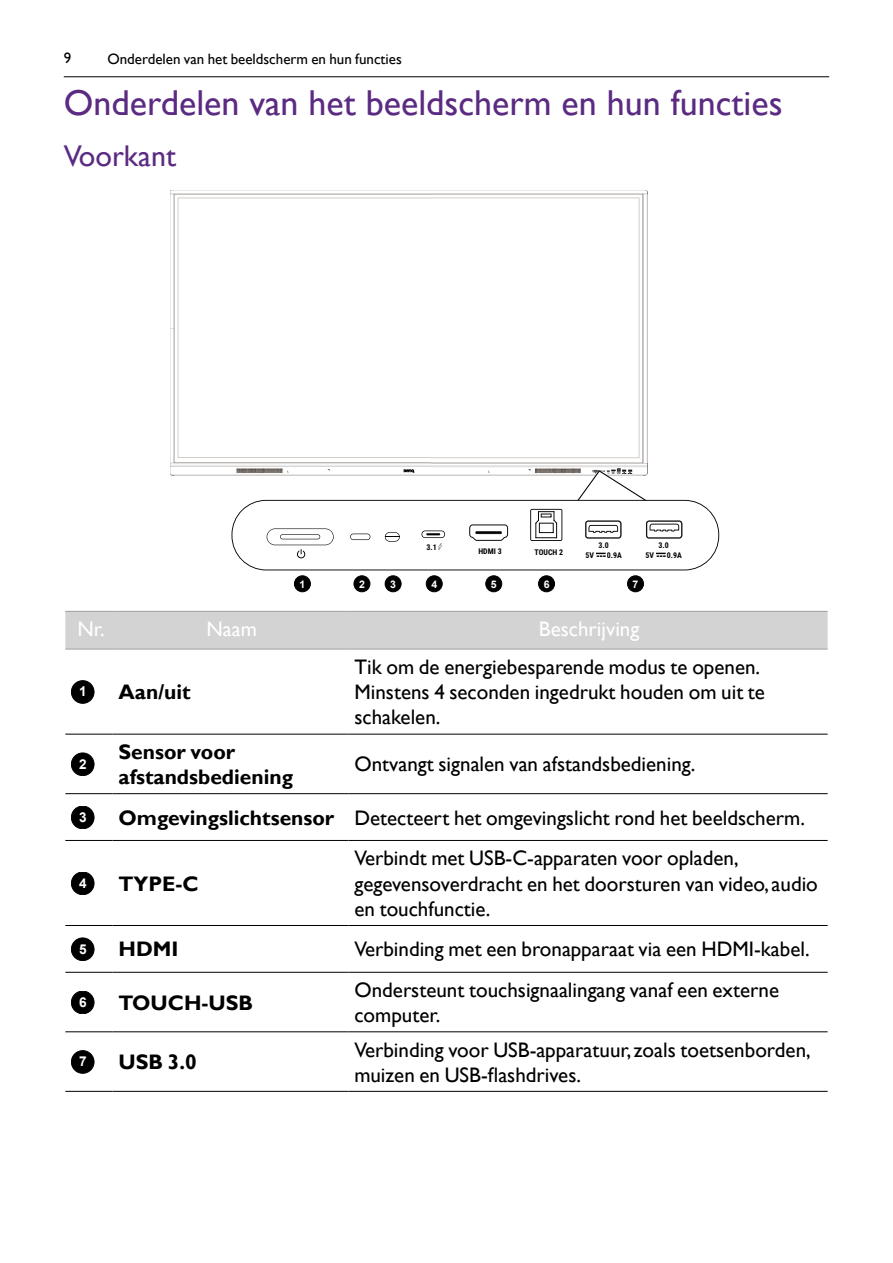
<style>
.page{position:relative;width:893px;height:1263px;background:#fff}
.page>*{position:absolute;margin:0;border:0;box-sizing:border-box;transform-origin:0 0}
.t1{font:36px "Gill Sans";color:#5b2b82}
.t2{font:30px "Gill Sans";color:#5b2b82}
.t3{font:21px/25.2px "Gill Sans";color:#000}
.t4{font:700 21px/25.2px "Gill Sans";color:#000}
.t5{font:21px "Gill Sans";color:#fff}
.t6{font:15px "Gill Sans";color:#000}
.t7{font:700 13.65px "Arial";color:#fff}
.t8{font:700 10.5px "Arial";color:#fff}
.t9{font:700 7.95px "Roboto Condensed";color:#000}
.s1{font-weight:700}
</style>
<div class="page">
<hr style="left:64px;top:77px;width:765px;height:1px;background:#000">
<img style="left:170px;top:190px;width:477px;height:285px">
<svg style="left:231px;top:470px;width:488px;height:100px"></svg>
<div style="left:294px;top:576px;width:16px;height:16px;background:#000;border-radius:50%"></div>
<div style="left:294px;top:575px;width:17px;height:17px;border:1px solid #000;border-radius:50%"></div>
<div style="left:354px;top:576px;width:16px;height:16px;background:#000;border-radius:50%"></div>
<div style="left:354px;top:575px;width:16px;height:17px;border:1px solid #000;border-radius:50%"></div>
<div style="left:385px;top:576px;width:16px;height:16px;background:#000;border-radius:50%"></div>
<div style="left:385px;top:575px;width:16px;height:17px;border:1px solid #000;border-radius:50%"></div>
<div style="left:426px;top:576px;width:16px;height:16px;background:#000;border-radius:50%"></div>
<div style="left:426px;top:575px;width:16px;height:17px;border:1px solid #000;border-radius:50%"></div>
<div style="left:486px;top:576px;width:16px;height:16px;background:#000;border-radius:50%"></div>
<div style="left:485px;top:575px;width:17px;height:17px;border:1px solid #000;border-radius:50%"></div>
<div style="left:538px;top:576px;width:16px;height:16px;background:#000;border-radius:50%"></div>
<div style="left:538px;top:575px;width:17px;height:17px;border:1px solid #000;border-radius:50%"></div>
<div style="left:627px;top:576px;width:16px;height:16px;background:#000;border-radius:50%"></div>
<div style="left:627px;top:575px;width:17px;height:17px;border:1px solid #000;border-radius:50%"></div>
<div style="left:65px;top:612px;width:763px;height:37px;background:#d3d3d4"></div>
<svg style="left:65px;top:680px;width:763px;height:411px"></svg>
<hr style="left:65px;top:649px;width:48px;height:1px;background:#9fa0a0">
<hr style="left:113px;top:649px;width:235px;height:1px;background:#9fa0a0">
<hr style="left:348px;top:649px;width:480px;height:1px;background:#9fa0a0">
<hr style="left:65px;top:734px;width:48px;height:1px;background:#000">
<hr style="left:113px;top:734px;width:235px;height:1px;background:#000">
<hr style="left:348px;top:734px;width:480px;height:1px;background:#000">
<hr style="left:65px;top:793px;width:48px;height:1px;background:#000">
<hr style="left:113px;top:793px;width:235px;height:1px;background:#000">
<hr style="left:348px;top:793px;width:480px;height:1px;background:#000">
<hr style="left:65px;top:840px;width:48px;height:1px;background:#000">
<hr style="left:113px;top:840px;width:235px;height:1px;background:#000">
<hr style="left:348px;top:840px;width:480px;height:1px;background:#000">
<hr style="left:65px;top:925px;width:48px;height:1px;background:#000">
<hr style="left:113px;top:925px;width:235px;height:1px;background:#000">
<hr style="left:348px;top:925px;width:480px;height:1px;background:#000">
<hr style="left:65px;top:972px;width:48px;height:1px;background:#000">
<hr style="left:113px;top:972px;width:235px;height:1px;background:#000">
<hr style="left:348px;top:972px;width:480px;height:1px;background:#000">
<hr style="left:65px;top:1031px;width:48px;height:1px;background:#000">
<hr style="left:113px;top:1031px;width:235px;height:1px;background:#000">
<hr style="left:348px;top:1031px;width:480px;height:1px;background:#000">
<hr style="left:65px;top:611px;width:48px;height:1px;background:#9fa0a0">
<hr style="left:113px;top:611px;width:235px;height:1px;background:#9fa0a0">
<hr style="left:348px;top:611px;width:480px;height:1px;background:#9fa0a0">
<hr style="left:65px;top:1091px;width:48px;height:1px;background:#000">
<hr style="left:113px;top:1091px;width:235px;height:1px;background:#000">
<hr style="left:348px;top:1091px;width:480px;height:1px;background:#000">
<div style="left:71px;top:681px;width:23px;height:22px;background:#000;border-radius:50%"></div>
<div style="left:71px;top:681px;width:23px;height:22px;border:1px solid #000;border-radius:50%"></div>
<div style="left:71px;top:753px;width:23px;height:23px;background:#000;border-radius:50%"></div>
<div style="left:71px;top:753px;width:23px;height:23px;border:1px solid #000;border-radius:50%"></div>
<div style="left:71px;top:806px;width:23px;height:23px;background:#000;border-radius:50%"></div>
<div style="left:71px;top:806px;width:23px;height:23px;border:1px solid #000;border-radius:50%"></div>
<div style="left:71px;top:872px;width:23px;height:23px;background:#000;border-radius:50%"></div>
<div style="left:71px;top:872px;width:23px;height:23px;border:1px solid #000;border-radius:50%"></div>
<div style="left:71px;top:938px;width:23px;height:22px;background:#000;border-radius:50%"></div>
<div style="left:71px;top:938px;width:23px;height:22px;border:1px solid #000;border-radius:50%"></div>
<div style="left:71px;top:991px;width:23px;height:23px;background:#000;border-radius:50%"></div>
<div style="left:71px;top:991px;width:23px;height:23px;border:1px solid #000;border-radius:50%"></div>
<div style="left:71px;top:1050px;width:23px;height:23px;background:#000;border-radius:50%"></div>
<div style="left:71px;top:1050px;width:23px;height:23px;border:1px solid #000;border-radius:50%"></div>
<p class="t6" style="left:64px;top:49px;width:9px">9</p>
<p class="t6" style="left:107px;top:50px;width:296px">Onderdelen van het beeldscherm en hun functies</p>
<h1 class="t1" style="left:64px;top:82px;width:720px">Onderdelen van het beeldscherm en hun functies</h1>
<h2 class="t2" style="left:64px;top:139px;width:114px">Voorkant</h2>
<p class="t9" style="left:427px;top:541px;width:12px">3.1</p>
<p class="t9" style="left:478px;top:546px;width:25px">HDMI 3</p>
<p class="t9" style="left:535px;top:546px;width:30px">TOUCH 2</p>
<p class="t9" style="left:599px;top:540px;width:12px">3.0</p>
<p class="t9" style="left:585px;top:549px;width:10px">5V</p>
<p class="t9" style="left:607px;top:549px;width:17px">0.9A</p>
<p class="t9" style="left:658px;top:540px;width:12px">3.0</p>
<p class="t9" style="left:645px;top:549px;width:10px">5V</p>
<p class="t9" style="left:667px;top:549px;width:17px">0.9A</p>
<p class="t8" style="left:300px;top:576px;width:7px">1</p>
<p class="t8" style="left:359px;top:576px;width:7px">2</p>
<p class="t8" style="left:390px;top:576px;width:7px">3</p>
<p class="t8" style="left:431px;top:576px;width:7px">4</p>
<p class="t8" style="left:491px;top:576px;width:7px">5</p>
<p class="t8" style="left:544px;top:576px;width:7px">6</p>
<p class="t8" style="left:633px;top:576px;width:7px">7</p>
<p class="t5" style="left:78px;top:617px;width:29px">Nr.</p>
<p class="t5" style="left:206px;top:617px;width:52px">Naam</p>
<p class="t5" style="left:539px;top:617px;width:102px">Beschrijving</p>
<p class="t7" style="left:79px;top:682px;width:9px">1</p>
<p class="t4" style="left:119px;top:680px;width:74px">Aan/uit</p>
<p class="t7" style="left:79px;top:754px;width:9px">2</p>
<p class="t4" style="left:119px;top:740px;width:176px">Sensor voor afstandsbediening</p>
<p class="t3" style="left:354px;top:655px;width:412px">Tik om de energiebesparende modus te openen.<br>Minstens 4 seconden ingedrukt houden om uit te schakelen.</p>
<p class="t3" style="left:354px;top:752px;width:342px">Ontvangt signalen van afstandsbediening.</p>
<p class="t7" style="left:79px;top:807px;width:9px">3</p>
<p class="t3" style="left:119px;top:805px;width:688px"><span class="s1">Omgevingslichtsensor</span> Detecteert het omgevingslicht rond het beeldscherm.</p>
<p class="t7" style="left:79px;top:873px;width:9px">4</p>
<p class="t4" style="left:119px;top:871px;width:82px">TYPE-C</p>
<p class="t3" style="left:354px;top:846px;width:465px">Verbindt met USB-C-apparaten voor opladen, gegevensoverdracht en het doorsturen van video, audio en touchfunctie.</p>
<p class="t7" style="left:79px;top:939px;width:9px">5</p>
<p class="t4" style="left:119px;top:937px;width:61px">HDMI</p>
<p class="t3" style="left:354px;top:937px;width:457px">Verbinding met een bronapparaat via een HDMI-kabel.</p>
<p class="t7" style="left:79px;top:992px;width:9px">6</p>
<p class="t4" style="left:119px;top:990px;width:136px">TOUCH-USB</p>
<p class="t3" style="left:354px;top:978px;width:426px">Ondersteunt touchsignaalingang vanaf een externe computer.</p>
<p class="t7" style="left:79px;top:1052px;width:9px">7</p>
<p class="t4" style="left:119px;top:1050px;width:80px">USB 3.0</p>
<p class="t3" style="left:354px;top:1037px;width:458px">Verbinding voor USB-apparatuur, zoals toetsenborden, muizen en USB-flashdrives.</p>
</div>
